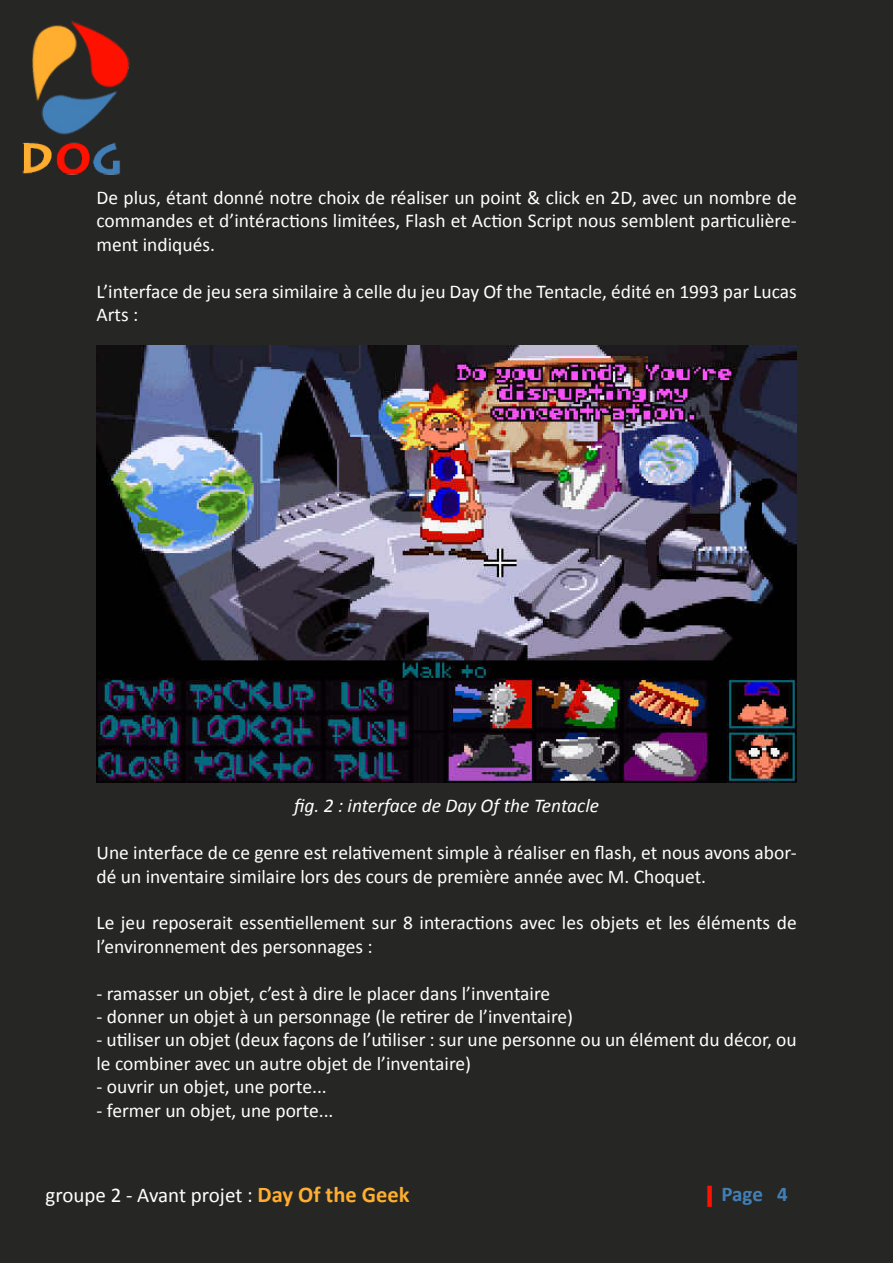
<style>
.page{position:relative;width:893px;height:1263px;background:#262725}
.page>*{position:absolute;margin:0;border:0;box-sizing:border-box;transform-origin:0 0}
.t1{font:21px "Calibri";color:#fff}
.t2{font:700 21px "Calibri";color:#437fb7}
.t3{font:19.5px/23.4px "Calibri";color:#fff}
.t4{font:italic 19.5px "Calibri";color:#fff}
.s1{font-weight:700;font-size:22.5px;color:#ffae2f}
</style>
<div class="page">
<img style="left:22px;top:21px;width:108px;height:154px">
<div style="left:707px;top:1186px;width:5px;height:21px;background:#f10"></div>
<img style="left:97px;top:345px;width:699px;height:438px">
<p class="t3" style="left:97px;top:185px;width:702px;text-align:justify">De plus, étant donné notre choix de réaliser un point &amp; click en 2D, avec un nombre de commandes et d’intéractions limitées, Flash et Action Script nous semblent particulière&shy;ment indiqués.</p>
<p class="t3" style="left:97px;top:278px;width:702px">L’interface de jeu sera similaire à celle du jeu Day Of the Tentacle, édité en 1993 par Lucas<br>Arts :</p>
<p class="t4" style="left:294px;top:794px;width:307px">fig. 2 : interface de Day Of the Tentacle</p>
<p class="t3" style="left:97px;top:840px;width:702px">Une interface de ce genre est relativement simple à réaliser en flash, et nous avons abor&shy;dé un inventaire similaire lors des cours de première année avec M. Choquet.</p>
<p class="t3" style="left:97px;top:910px;width:702px">Le jeu reposerait essentiellement sur 8 interactions avec les objets et les éléments de l’environnement des personnages :</p>
<p class="t3" style="left:97px;top:980px;width:455px">- ramasser un objet, c’est à dire le placer dans l’inventaire</p>
<p class="t3" style="left:97px;top:1004px;width:478px">- donner un objet à un personnage (le retirer de l’inventaire)</p>
<p class="t3" style="left:97px;top:1027px;width:702px">- utiliser un objet (deux façons de l’utiliser : sur une personne ou un élément du décor, ou le combiner avec un autre objet de l’inventaire)</p>
<p class="t3" style="left:97px;top:1074px;width:232px">- ouvrir un objet, une porte...</p>
<p class="t3" style="left:97px;top:1097px;width:239px">- fermer un objet, une porte...</p>
<p class="t1" style="left:45px;top:1182px;width:366px">groupe 2 - Avant projet : <span class="s1">Day Of the Geek</span></p>
<p class="t2" style="left:721px;top:1181px;width:43px">Page</p>
</div>
